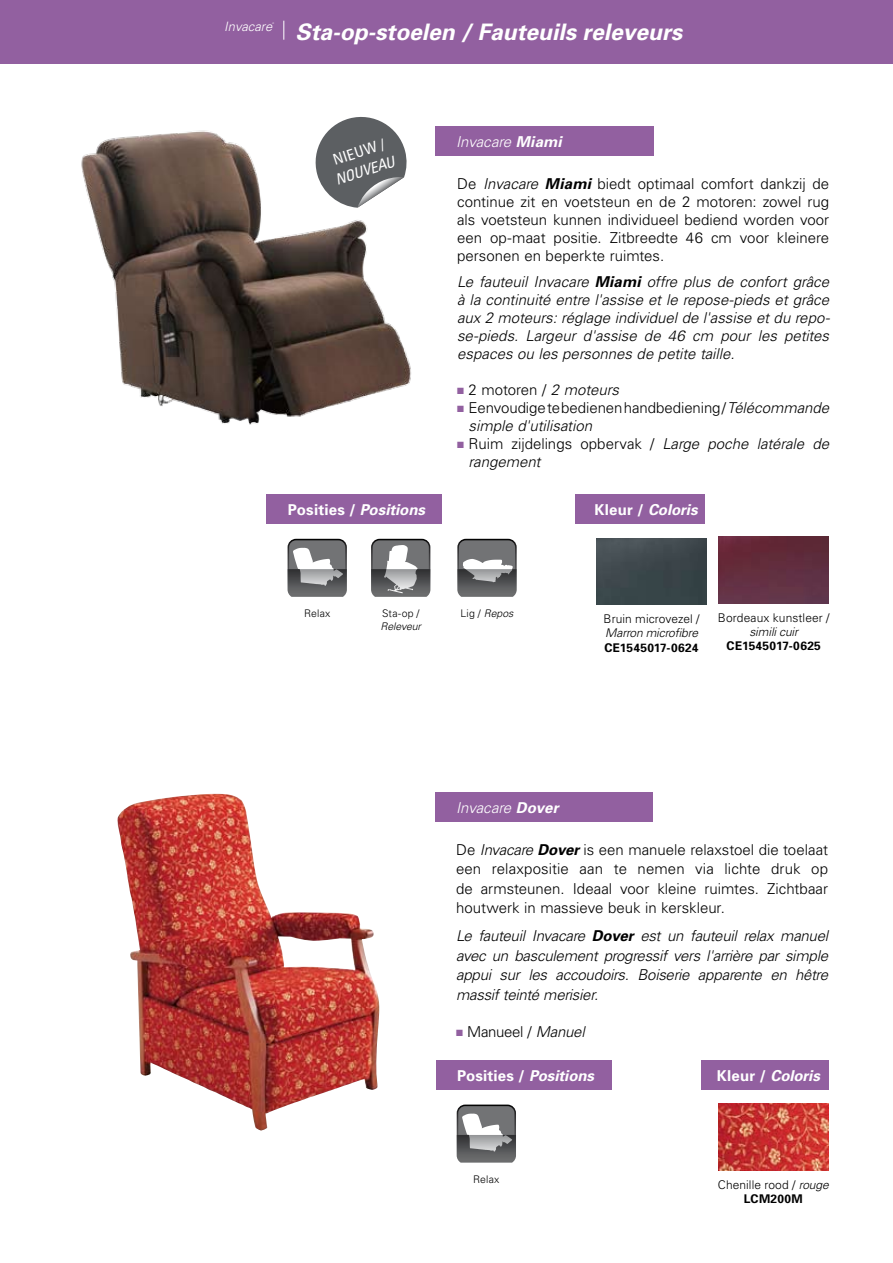
<style>
.page{position:relative;width:893px;height:1263px;background:#fff}
.page>*{position:absolute;margin:0;border:0;box-sizing:border-box;transform-origin:0 0}
.t1{font:italic 700 22.8px "Univers";color:#fff}
.t2{font:300 15px/18px "Univers";color:#000;text-align:justify}
.t3{font:italic 300 15px/18px "Univers";letter-spacing:-.015em;color:#000;text-align:justify}
.t4{font:700 15px "Univers";letter-spacing:.015em;color:#fff}
.t5{font:italic 700 15px "Univers";letter-spacing:-.005em;color:#fff}
.t6{font:italic 300 15px "Univers";color:#fff}
.t7{font:300 15px "Univers";letter-spacing:-.02em;color:#000}
.t8{font:italic condensed 15px "Univers";color:#fff}
.t9{font:condensed 15px "Univers";color:#fff}
.t10{font:italic 300 12.9px "Univers";color:#fff}
.t11{font:300 12px/14.4px "Univers";letter-spacing:.005em;color:#000;text-align:center}
.t12{font:700 12px "Univers";letter-spacing:.02em;color:#000}
.t13{font:italic 300 12px "Univers";letter-spacing:-.01em;color:#000}
.t14{font:300 10.5px "Univers";letter-spacing:.015em;color:#000}
.t15{font:italic 300 10.5px "Univers";letter-spacing:-.005em;color:#000}
.t16{font:italic 300 2.25px "Univers";color:#fff}
.s1{font-weight:700}
.s2{font-style:italic}
.s3{font-weight:700;font-style:italic}
.s4{color:#9260a0}
.s5{font-style:normal}
</style>
<div class="page">
<img style="left:81px;top:130px;width:330px;height:295px">
<svg style="left:311px;top:116px;width:96px;height:92px"></svg>
<div style="left:0;top:0;width:893px;height:64px;background:#9260a0"></div>
<svg style="left:284px;top:21px;width:1px;height:19px"></svg>
<div style="left:267px;top:494px;width:175px;height:30px;background:#9260a0"></div>
<svg style="left:288px;top:539px;width:59px;height:58px;background:#868788"></svg>
<svg style="left:371px;top:539px;width:59px;height:58px;background:#858687"></svg>
<svg style="left:457px;top:539px;width:60px;height:58px;background:#7d7d7f"></svg>
<div style="left:575px;top:494px;width:130px;height:30px;background:#9260a0"></div>
<img style="left:596px;top:538px;width:110px;height:66px">
<img style="left:718px;top:537px;width:111px;height:66px">
<img style="left:718px;top:1104px;width:110px;height:66px">
<div style="left:702px;top:1060px;width:127px;height:30px;background:#9260a0"></div>
<div style="left:436px;top:1060px;width:175px;height:30px;background:#9260a0"></div>
<svg style="left:457px;top:1104px;width:59px;height:58px"></svg>
<div style="left:435px;top:126px;width:219px;height:30px;background:#9260a0"></div>
<div style="left:435px;top:792px;width:218px;height:30px;background:#9260a0"></div>
<img style="left:117px;top:796px;width:262px;height:334px">
<p class="t10" style="left:224px;top:18px;width:49px">Invacare</p>
<p class="t16" style="left:272px;top:22px;width:3px">®</p>
<h1 class="t1" style="left:296px;top:18px;width:388px">Sta-op-stoelen / Fauteuils releveurs</h1>
<p class="t9" style="left:331px;top:151px;width:55px;rotate:-18deg">Nieuw /</p>
<p class="t8" style="left:333px;top:171px;width:63px;rotate:-18deg">Nouveau</p>
<p class="t6" style="left:456px;top:132px;width:107px">Invacare <span class="s1">Miami</span></p>
<p class="t2" style="left:457px;top:174px;width:374px">De <span class="s2">Invacare</span> <span class="s3">Miami</span> biedt optimaal comfort dankzij de continue zit en voetsteun en de 2 motoren: zowel rug als voetsteun kunnen individueel bediend worden voor een op-maat positie. Zitbreedte 46 cm voor kleinere personen en beperkte ruimtes.</p>
<p class="t3" style="left:457px;top:273px;width:374px">Le fauteuil Invacare <span class="s1">Miami</span> offre plus de confort grâce à la continuité entre l'assise et le repose-pieds et grâce aux 2 moteurs: réglage individuel de l'assise et du repo&shy;se-pieds. Largeur d'assise de 46 cm pour les petites espaces ou les personnes de petite taille.</p>
<p class="t2" style="left:457px;top:381px;width:163px"><span class="s4">■</span> 2 motoren / <span class="s2">2 moteurs</span></p>
<p class="t2" style="left:469px;top:399px;width:362px;text-indent:-11px"><span class="s4">■</span> Eenvoudige te bedienen handbediening / <span class="s2">Télécommande simple d'utilisation</span></p>
<p class="t3" style="left:469px;top:435px;width:362px;text-indent:-11px"><span class="s4">■</span> <span class="s5">Ruim zijdelings opbervak /</span> Large poche latérale de rangement</p>
<p class="t4" style="left:288px;top:500px;width:139px">Posities / <span class="s2">Positions</span></p>
<p class="t5" style="left:594px;top:501px;width:105px"><span class="s5">Kleur /</span> Coloris</p>
<p class="t14" style="left:304px;top:607px;width:28px">Relax</p>
<p class="t14" style="left:382px;top:607px;width:39px">Sta-op /</p>
<p class="t15" style="left:380px;top:619px;width:42px">Releveur</p>
<p class="t15" style="left:461px;top:607px;width:54px"><span class="s5">Lig /</span> Repos</p>
<p class="t11" style="left:604px;top:611px;width:97px">Bruin microvezel /</p>
<p class="t13" style="left:605px;top:626px;width:94px">Marron microfibre</p>
<p class="t12" style="left:604px;top:639px;width:96px">CE1545017-0624</p>
<p class="t11" style="left:718px;top:610px;width:113px">Bordeaux kunstleer /</p>
<p class="t13" style="left:749px;top:624px;width:50px">simili cuir</p>
<p class="t12" style="left:727px;top:638px;width:96px">CE1545017-0625</p>
<p class="t6" style="left:456px;top:798px;width:104px">Invacare <span class="s1">Dover</span></p>
<p class="t2" style="left:456px;top:839px;width:374px;line-height:19.5px">De <span class="s2">Invacare</span> <span class="s3">Dover</span> is een manuele relaxstoel die toelaat een relaxpositie aan te nemen via lichte druk op de armsteunen. Ideaal voor kleine ruimtes. Zichtbaar houtwerk in massieve beuk in kerskleur.</p>
<p class="t3" style="left:456px;top:926px;width:374px;line-height:19.5px">Le fauteuil Invacare <span class="s1">Dover</span> est un fauteuil relax manuel avec un basculement progressif vers l'arrière par simple appui sur les accoudoirs. Boiserie apparente en hêtre massif teinté merisier.</p>
<p class="t7" style="left:456px;top:1023px;width:130px"><span class="s4">■</span> Manueel / <span class="s2">Manuel</span></p>
<p class="t4" style="left:457px;top:1066px;width:139px">Posities / <span class="s2">Positions</span></p>
<p class="t5" style="left:717px;top:1066px;width:105px"><span class="s5">Kleur /</span> Coloris</p>
<p class="t14" style="left:473px;top:1173px;width:28px">Relax</p>
<p class="t11" style="left:718px;top:1177px;width:112px">Chenille rood / <span class="s2">rouge<br></span><span class="s1">LCM200M</span></p>
</div>
